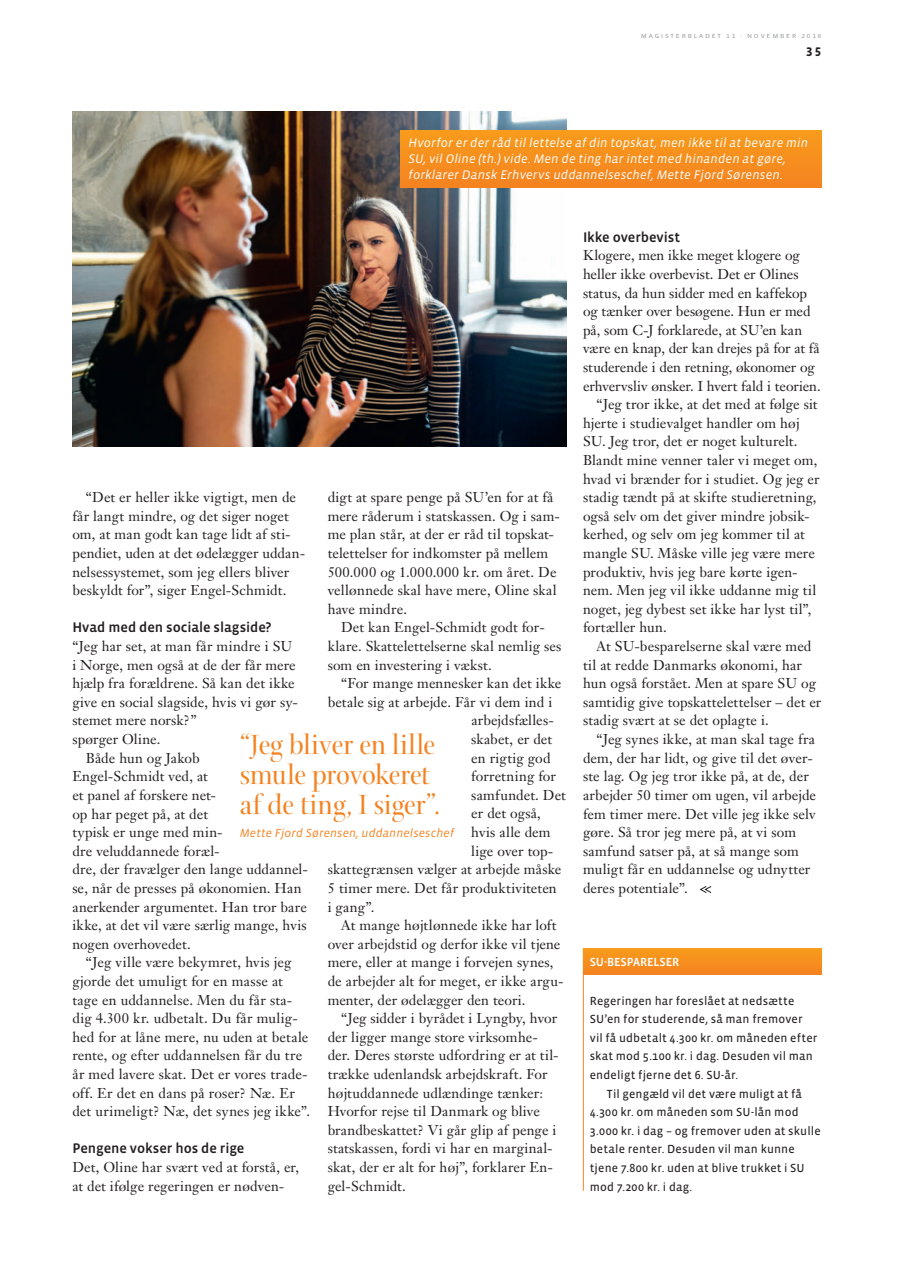
<style>
.page{position:relative;width:915px;height:1263px;background:#fff}
.page>*{position:absolute;margin:0;border:0;box-sizing:border-box;transform-origin:0 0}
.t1{font:30px/30px "Arepo";letter-spacing:-.005em;color:#f58220}
.t2{font:500 14.25px "Vista Sans OT";letter-spacing:-.005em;color:#231f20}
.t3{font:14.1px/18.6px "Janson Text";letter-spacing:.005em;color:#231f20}
.t4{font:14.1px "Janson Text";letter-spacing:.025em;color:#231f20}
.t5{font:italic 12.75px/15.8px "Vista Sans OT";letter-spacing:.01em;color:#fff}
.t6{font:700 12.75px "Vista Sans OT";color:#231f20}
.t7{font:12px/18.6px "Vista Sans OT";letter-spacing:.015em;color:#231f20}
.t8{font:italic 12px "Vista Sans OT";letter-spacing:.01em;color:#f58220}
.t9{font:500 12px "Vista Sans OT";letter-spacing:-.02em;color:#fff}
.t10{font:6px "Vista Sans OT";letter-spacing:.25em;color:#939598;scale:1.2 1}
</style>
<div class="page">
<svg style="left:699px;top:886px;width:12px;height:7px"></svg>
<img style="left:72px;top:112px;width:494px;height:334px">
<div style="left:400px;top:130px;width:421px;height:57px;background:#f68f1e"></div>
<hr style="left:583px;top:949px;width:1px;height:242px;background:#f58220">
<div style="left:583px;top:949px;width:238px;height:25px;background:#f68f1e"></div>
<p class="t10" style="left:640px;top:33px;width:152px">MAGISTERBLADET 11 · NOVEMBER 2016</p>
<p class="t6" style="left:805px;top:45px;width:17px">35</p>
<p class="t5" style="left:408px;top:135px;width:401px">Hvorfor er der råd til lettelse af din topskat, men ikke til at bevare min<br>SU, vil Oline (th.) vide. Men de ting har intet med hinanden at gøre, forklarer Dansk Erhvervs uddannelseschef, Mette Fjord Sørensen.</p>
<p class="t3" style="left:72px;top:488px;width:234px;text-indent:14px">“Det er heller ikke vigtigt, men de får langt mindre, og det siger noget om, at man godt kan tage lidt af sti&shy;pendiet, uden at det ødelægger uddan&shy;nelsessystemet, som jeg ellers bliver beskyldt for”, siger Engel-Schmidt.</p>
<p class="t2" style="left:72px;top:620px;width:200px">Hvad med den sociale slagside?</p>
<p class="t3" style="left:72px;top:637px;width:221px">“Jeg har set, at man får mindre i SU</p>
<p class="t3" style="left:72px;top:655px;width:225px">i Norge, men også at de der får mere</p>
<p class="t3" style="left:72px;top:674px;width:224px">hjælp fra forældrene. Så kan det ikke</p>
<p class="t3" style="left:72px;top:692px;width:227px">give en social slagside, hvis vi gør sy-</p>
<p class="t3" style="left:72px;top:711px;width:126px">stemet mere norsk?”</p>
<p class="t3" style="left:72px;top:730px;width:90px">spørger Oline.</p>
<p class="t3" style="left:86px;top:748px;width:115px">Både hun og Jakob</p>
<p class="t3" style="left:72px;top:767px;width:137px">Engel-Schmidt ved, at</p>
<p class="t3" style="left:72px;top:785px;width:145px">et panel af forskere net-</p>
<p class="t3" style="left:72px;top:804px;width:137px">op har peget på, at det</p>
<p class="t3" style="left:72px;top:823px;width:152px">typisk er unge med min-</p>
<p class="t3" style="left:72px;top:841px;width:149px">dre veluddannede foræl-</p>
<p class="t3" style="left:72px;top:860px;width:237px">dre, der fravælger den lange uddannel-</p>
<p class="t3" style="left:72px;top:879px;width:231px">se, når de presses på økonomien. Han</p>
<p class="t3" style="left:72px;top:897px;width:236px">anerkender argumentet. Han tror bare</p>
<p class="t3" style="left:72px;top:916px;width:236px">ikke, at det vil være særlig mange, hvis</p>
<p class="t3" style="left:72px;top:934px;width:120px">nogen overhovedet.</p>
<p class="t3" style="left:86px;top:953px;width:207px">“Jeg ville være bekymret, hvis jeg</p>
<p class="t3" style="left:72px;top:971px;width:212px">gjorde det umuligt for en masse at</p>
<p class="t3" style="left:72px;top:990px;width:221px">tage en uddannelse. Men du får sta-</p>
<p class="t4" style="left:72px;top:1009px;width:227px">dig 4.300 kr. udbetalt. Du får mulig-</p>
<p class="t3" style="left:72px;top:1027px;width:237px">hed for at låne mere, nu uden at betale</p>
<p class="t3" style="left:72px;top:1046px;width:231px">rente, og efter uddannelsen får du tre</p>
<p class="t3" style="left:72px;top:1064px;width:237px">år med lavere skat. Det er vores trade-</p>
<p class="t3" style="left:72px;top:1083px;width:224px">off. Er det en dans på roser? Næ. Er</p>
<p class="t3" style="left:72px;top:1102px;width:239px">det urimeligt? Næ, det synes jeg ikke”.</p>
<p class="t2" style="left:72px;top:1141px;width:173px">Pengene vokser hos de rige</p>
<p class="t3" style="left:72px;top:1158px;width:228px">Det, Oline har svært ved at forstå, er, at det ifølge regeringen er nødven-</p>
<p class="t3" style="left:327px;top:488px;width:234px">digt at spare penge på SU’en for at få mere råderum i statskassen. Og i sam&shy;me plan står, at der er råd til topskat&shy;telettelser for indkomster på mellem 500.000 og 1.000.000 kr. om året. De vellønnede skal have mere, Oline skal have mindre.</p>
<p class="t3" style="left:327px;top:618px;width:235px;text-indent:13px">Det kan Engel-Schmidt godt for&shy;klare. Skattelettelserne skal nemlig ses som en investering i vækst.</p>
<p class="t3" style="left:341px;top:674px;width:222px">“For mange mennesker kan det ikke</p>
<p class="t3" style="left:327px;top:692px;width:226px">betale sig at arbejde. Får vi dem ind i</p>
<p class="t3" style="left:471px;top:711px;width:84px">arbejdsfælles-</p>
<p class="t3" style="left:471px;top:730px;width:82px">skabet, er det</p>
<p class="t3" style="left:471px;top:748px;width:81px">en rigtig god</p>
<p class="t3" style="left:471px;top:767px;width:86px">forretning for</p>
<p class="t3" style="left:471px;top:785px;width:96px">samfundet. Det</p>
<p class="t3" style="left:471px;top:804px;width:71px">er det også,</p>
<p class="t3" style="left:471px;top:823px;width:81px">hvis alle dem</p>
<p class="t3" style="left:471px;top:841px;width:83px">lige over top-</p>
<p class="t3" style="left:327px;top:860px;width:235px">skattegrænsen vælger at arbejde måske</p>
<p class="t3" style="left:327px;top:879px;width:230px">5 timer mere. Det får produktiviteten</p>
<p class="t3" style="left:327px;top:897px;width:48px">i gang”.</p>
<p class="t3" style="left:341px;top:916px;width:217px">At mange højtlønnede ikke har loft</p>
<p class="t3" style="left:327px;top:934px;width:234px">over arbejdstid og derfor ikke vil tjene</p>
<p class="t3" style="left:327px;top:953px;width:227px">mere, eller at mange i forvejen synes,</p>
<p class="t3" style="left:327px;top:971px;width:237px">de arbejder alt for meget, er ikke argu-</p>
<p class="t3" style="left:327px;top:990px;width:199px">menter, der ødelægger den teori.</p>
<p class="t3" style="left:341px;top:1009px;width:217px">“Jeg sidder i byrådet i Lyngby, hvor</p>
<p class="t3" style="left:327px;top:1027px;width:212px">der ligger mange store virksomhe-</p>
<p class="t3" style="left:327px;top:1046px;width:232px">der. Deres største udfordring er at til-</p>
<p class="t3" style="left:327px;top:1065px;width:221px">trække udenlandsk arbejdskraft. For</p>
<p class="t3" style="left:327px;top:1083px;width:217px">højtuddannede udlændinge tænker:</p>
<p class="t3" style="left:327px;top:1102px;width:214px">Hvorfor rejse til Danmark og blive</p>
<p class="t3" style="left:327px;top:1120px;width:230px">brandbeskattet? Vi går glip af penge i</p>
<p class="t3" style="left:327px;top:1139px;width:226px">statskassen, fordi vi har en marginal-</p>
<p class="t3" style="left:327px;top:1158px;width:226px">skat, der er alt for høj”, forklarer En-</p>
<p class="t3" style="left:327px;top:1176px;width:80px">gel-Schmidt.</p>
<h1 class="t1" style="left:240px;top:730px;width:202px">“Jeg bliver en lille smule provokeret af de ting, I siger”.</h1>
<p class="t8" style="left:240px;top:826px;width:216px">Mette Fjord Sørensen, uddannelseschef</p>
<p class="t2" style="left:583px;top:230px;width:98px">Ikke overbevist</p>
<p class="t3" style="left:583px;top:246px;width:218px">Klogere, men ikke meget klogere og</p>
<p class="t3" style="left:583px;top:265px;width:217px">heller ikke overbevist. Det er Olines</p>
<p class="t3" style="left:583px;top:283px;width:225px">status, da hun sidder med en kaffekop</p>
<p class="t3" style="left:583px;top:302px;width:229px">og tænker over besøgene. Hun er med</p>
<p class="t3" style="left:583px;top:320px;width:221px">på, som C-J forklarede, at SU’en kan</p>
<p class="t3" style="left:583px;top:339px;width:238px">være en knap, der kan drejes på for at få</p>
<p class="t3" style="left:583px;top:358px;width:233px">studerende i den retning, økonomer og</p>
<p class="t3" style="left:583px;top:376px;width:239px">erhvervsliv ønsker. I hvert fald i teorien.</p>
<p class="t3" style="left:596px;top:395px;width:222px">“Jeg tror ikke, at det med at følge sit</p>
<p class="t3" style="left:583px;top:413px;width:218px">hjerte i studievalget handler om høj</p>
<p class="t3" style="left:583px;top:432px;width:216px">SU. Jeg tror, det er noget kulturelt.</p>
<p class="t3" style="left:583px;top:451px;width:236px">Blandt mine venner taler vi meget om,</p>
<p class="t3" style="left:583px;top:469px;width:238px">hvad vi brænder for i studiet. Og jeg er</p>
<p class="t3" style="left:583px;top:488px;width:235px">stadig tændt på at skifte studieretning,</p>
<p class="t3" style="left:583px;top:506px;width:228px">også selv om det giver mindre jobsik-</p>
<p class="t3" style="left:583px;top:525px;width:223px">kerhed, og selv om jeg kommer til at</p>
<p class="t3" style="left:583px;top:544px;width:233px">mangle SU. Måske ville jeg være mere</p>
<p class="t3" style="left:583px;top:562px;width:216px">produktiv, hvis jeg bare kørte igen-</p>
<p class="t3" style="left:583px;top:581px;width:235px">nem. Men jeg vil ikke uddanne mig til</p>
<p class="t3" style="left:583px;top:600px;width:230px">noget, jeg dybest set ikke har lyst til”,</p>
<p class="t3" style="left:583px;top:618px;width:85px">fortæller hun.</p>
<p class="t3" style="left:596px;top:637px;width:216px">At SU-besparelserne skal være med</p>
<p class="t3" style="left:583px;top:655px;width:220px">til at redde Danmarks økonomi, har</p>
<p class="t3" style="left:583px;top:674px;width:234px">hun også forstået. Men at spare SU og</p>
<p class="t3" style="left:583px;top:692px;width:240px">samtidig give topskattelettelser – det er</p>
<p class="t3" style="left:583px;top:711px;width:187px">stadig svært at se det oplagte i.</p>
<p class="t3" style="left:596px;top:730px;width:220px">“Jeg synes ikke, at man skal tage fra</p>
<p class="t3" style="left:583px;top:748px;width:231px">dem, der har lidt, og give til det øver-</p>
<p class="t3" style="left:583px;top:767px;width:227px">ste lag. Og jeg tror ikke på, at de, der</p>
<p class="t3" style="left:583px;top:786px;width:234px">arbejder 50 timer om ugen, vil arbejde</p>
<p class="t3" style="left:583px;top:804px;width:234px">fem timer mere. Det ville jeg ikke selv</p>
<p class="t3" style="left:583px;top:823px;width:214px">gøre. Så tror jeg mere på, at vi som</p>
<p class="t3" style="left:583px;top:841px;width:217px">samfund satser på, at så mange som</p>
<p class="t3" style="left:583px;top:860px;width:229px">muligt får en uddannelse og udnytter</p>
<p class="t3" style="left:583px;top:878px;width:106px">deres potentiale”.</p>
<p class="t9" style="left:589px;top:955px;width:91px">SU-BESPARELSER</p>
<p class="t7" style="left:589px;top:991px;width:229px">Regeringen har foreslået at nedsætte SU’en for studerende, så man fremover vil få udbetalt 4.300 kr. om måneden efter skat mod 5.100 kr. i dag. Desuden vil man endeligt fjerne det 6. SU-år.</p>
<p class="t7" style="left:589px;top:1084px;width:232px;text-indent:17px">Til gengæld vil det være muligt at få 4.300 kr. om måneden som SU-lån mod 3.000 kr. i dag – og fremover uden at skulle betale renter. Desuden vil man kunne tjene 7.800 kr. uden at blive trukket i SU mod 7.200 kr. i dag.</p>
</div>
